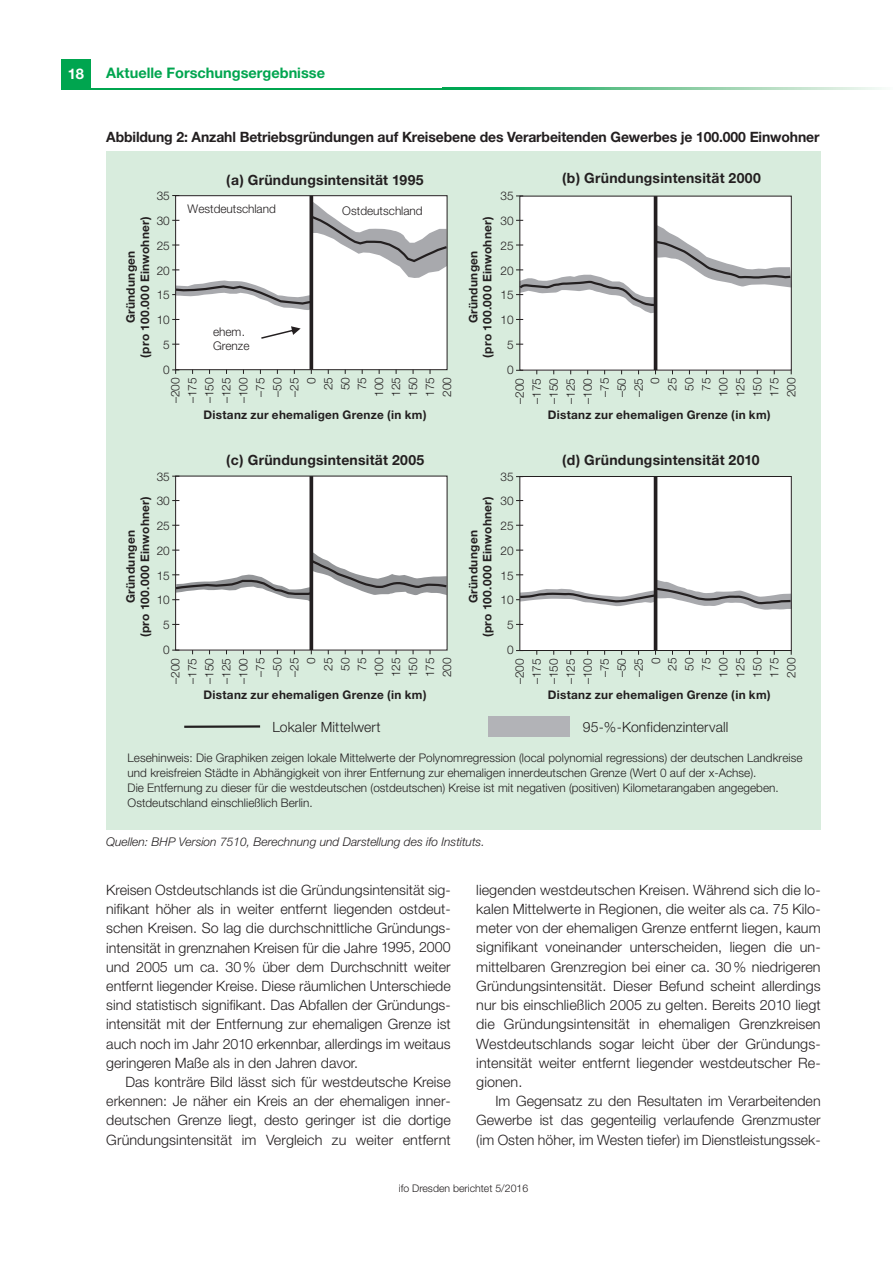
<style>
.page{position:relative;width:893px;height:1263px;background:#fff}
.page>*{position:absolute;margin:0;border:0;box-sizing:border-box;transform-origin:0 0}
.t1{font:700 14.7px "Helvetica Neue";color:#fff}
.t2{font:700 14.55px "Helvetica Neue";color:#00a54f}
.t3{font:300 14.25px/19.2px "Helvetica Neue";color:#231f20;text-align:justify}
.t4{font:700 14.25px "Helvetica Neue";letter-spacing:-.01em;color:#231f20}
.t5{font:700 14.1px "Helvetica Neue";letter-spacing:.02em;color:#231f20}
.t6{font:300 14.1px "Helvetica Neue";letter-spacing:.01em;color:#231f20}
.t7{font:300 12px/24.8px "Helvetica Neue";letter-spacing:-.005em;color:#231f20;text-align:center}
.t8{font:italic 300 12px "Helvetica Neue";color:#231f20}
.t9{font:300 12px "Helvetica";color:#231f20}
.t10{font:300 11.85px/17px "Helvetica Neue";color:#231f20;text-align:center}
.t11{font:700 11.85px "Helvetica Neue";letter-spacing:.025em;color:#231f20}
.t12{font:300 11.85px "Helvetica";color:#231f20}
.t13{font:700 11.7px/14.1px "Helvetica Neue";letter-spacing:.025em;color:#231f20;text-align:center}
.t14{font:300 11.55px "Helvetica";color:#231f20;scale:1.04 1}
.t15{font:300 10.5px "Helvetica Neue";color:#231f20}
</style>
<div class="page">
<div style="left:61px;top:60px;width:30px;height:29px;background:#00a54f"></div>
<hr style="left:61px;top:88px;width:382px;height:1px;background:#00a54f">
<svg style="left:443px;top:88px;width:439px;height:1px"></svg>
<div style="left:106px;top:151px;width:715px;height:678px;background:#d8ecdd"></div>
<div style="left:176px;top:476px;width:271px;height:174px;background:#fff"></div>
<div style="left:520px;top:476px;width:271px;height:174px;background:#fff"></div>
<div style="left:520px;top:196px;width:271px;height:174px;background:#fff"></div>
<div style="left:176px;top:196px;width:271px;height:174px;background:#fff"></div>
<svg style="left:261px;top:326px;width:40px;height:13px"></svg>
<svg style="left:172px;top:369px;width:7px;height:5px"></svg>
<svg style="left:172px;top:195px;width:276px;height:115px"></svg>
<svg style="left:309px;top:197px;width:4px;height:171px"></svg>
<svg style="left:516px;top:220px;width:274px;height:93px"></svg>
<hr style="left:654px;top:196px;width:3px;height:174px;background:#231f20">
<svg style="left:172px;top:550px;width:276px;height:52px"></svg>
<svg style="left:309px;top:478px;width:4px;height:170px"></svg>
<svg style="left:516px;top:574px;width:274px;height:36px"></svg>
<hr style="left:654px;top:476px;width:3px;height:174px;background:#231f20">
<div style="left:519px;top:476px;width:273px;height:175px;border:1px solid #231f20"></div>
<div style="left:175px;top:195px;width:272px;height:175px;border:1px solid #231f20"></div>
<hr style="left:184px;top:725px;width:76px;height:3px;background:#231f20">
<div style="left:488px;top:716px;width:82px;height:20px;background:#b2b3b7"></div>
<p class="t1" style="left:68px;top:68px;width:18px">18</p>
<p class="t2" style="left:106px;top:68px;width:220px">Aktuelle Forschungsergebnisse</p>
<p class="t4" style="left:106px;top:132px;width:715px">Abbildung 2: Anzahl Betriebsgründungen auf Kreisebene des Verarbeitenden Gewerbes je 100.000 Einwohner</p>
<p class="t5" style="left:226px;top:175px;width:199px">(a) Gründungsintensität 1995</p>
<p class="t5" style="left:562px;top:173px;width:200px">(b) Gründungsintensität 2000</p>
<p class="t7" style="left:157px;top:185px;width:15px">35<br>30<br>25<br>20<br>15<br>10<br>5<br>0</p>
<p class="t7" style="left:500px;top:185px;width:15px">35<br>30<br>25<br>20<br>15<br>10<br>5<br>0</p>
<p class="t7" style="left:187px;top:197px;width:90px">Westdeutschland</p>
<p class="t7" style="left:342px;top:199px;width:82px">Ostdeutschland</p>
<p class="t13" style="left:125px;top:358px;width:143px;rotate:-90deg">Gründungen<br>(pro 100.000 Einwohner)</p>
<p class="t13" style="left:467px;top:358px;width:143px;rotate:-90deg">Gründungen<br>(pro 100.000 Einwohner)</p>
<p class="t7" style="left:213px;top:326px;width:38px;line-height:13.5px;text-align:left">ehem.<br>Grenze</p>
<p class="t10" style="left:168px;top:403px;width:27px;rotate:-90deg">–200 –175 –150 –125 –100 –75 –50 –25</p>
<p class="t10" style="left:321px;top:397px;width:21px;rotate:-90deg">25<br>50<br>75<br>100<br>125<br>150<br>175<br>200</p>
<p class="t10" style="left:512px;top:404px;width:27px;rotate:-90deg">–200 –175 –150 –125 –100 –75 –50 –25</p>
<p class="t10" style="left:665px;top:397px;width:21px;rotate:-90deg">25<br>50<br>75<br>100<br>125<br>150<br>175<br>200</p>
<p class="t12" style="left:302px;top:383px;width:8px;rotate:-90deg">0</p>
<p class="t12" style="left:645px;top:384px;width:8px;rotate:-90deg">0</p>
<p class="t11" style="left:204px;top:410px;width:224px">Distanz zur ehemaligen Grenze (in km)</p>
<p class="t11" style="left:548px;top:410px;width:224px">Distanz zur ehemaligen Grenze (in km)</p>
<p class="t5" style="left:226px;top:455px;width:200px">(c) Gründungsintensität 2005</p>
<p class="t5" style="left:562px;top:455px;width:199px">(d) Gründungsintensität 2010</p>
<p class="t7" style="left:157px;top:465px;width:15px">35<br>30<br>25<br>20<br>15<br>10<br>5<br>0</p>
<p class="t7" style="left:500px;top:465px;width:15px">35<br>30<br>25<br>20<br>15<br>10<br>5<br>0</p>
<p class="t13" style="left:125px;top:637px;width:143px;rotate:-90deg">Gründungen<br>(pro 100.000 Einwohner)</p>
<p class="t13" style="left:467px;top:637px;width:143px;rotate:-90deg">Gründungen<br>(pro 100.000 Einwohner)</p>
<p class="t10" style="left:168px;top:684px;width:27px;rotate:-90deg">–200 –175 –150 –125 –100 –75 –50 –25</p>
<p class="t10" style="left:321px;top:677px;width:21px;rotate:-90deg">25<br>50<br>75<br>100<br>125<br>150<br>175<br>200</p>
<p class="t10" style="left:512px;top:684px;width:27px;rotate:-90deg">–200 –175 –150 –125 –100 –75 –50 –25</p>
<p class="t10" style="left:665px;top:677px;width:21px;rotate:-90deg">25<br>50<br>75<br>100<br>125<br>150<br>175<br>200</p>
<p class="t14" style="left:302px;top:664px;width:8px;rotate:-90deg">0</p>
<p class="t9" style="left:646px;top:664px;width:8px;rotate:-90deg">0</p>
<p class="t11" style="left:204px;top:690px;width:224px">Distanz zur ehemaligen Grenze (in km)</p>
<p class="t11" style="left:548px;top:691px;width:224px">Distanz zur ehemaligen Grenze (in km)</p>
<p class="t6" style="left:272px;top:722px;width:110px">Lokaler Mittelwert</p>
<p class="t6" style="left:583px;top:722px;width:147px">95-%-Konfidenzintervall</p>
<p class="t10" style="left:128px;top:752px;width:676px;line-height:14.9px;text-align:left">Lesehinweis: Die Graphiken zeigen lokale Mittelwerte der Polynomregression (local polynomial regressions) der deutschen Landkreise und kreisfreien Städte in Abhängigkeit von ihrer Entfernung zur ehemaligen innerdeutschen Grenze (Wert 0 auf der x-Achse).<br>Die Entfernung zu dieser für die westdeutschen (ostdeutschen) Kreise ist mit negativen (positiven) Kilometarangaben angegeben.<br>Ostdeutschland einschließlich Berlin.</p>
<p class="t8" style="left:106px;top:838px;width:380px">Quellen: BHP Version 7510, Berechnung und Darstellung des ifo Instituts.</p>
<p class="t3" style="left:106px;top:881px;width:346px">Kreisen Ostdeutschlands ist die Gründungsintensität sig&shy;nifikant höher als in weiter entfernt liegenden ostdeut&shy;schen Kreisen. So lag die durchschnittliche Gründungs&shy;intensität in grenznahen Kreisen für die Jahre 1995, 2000 und 2005 um ca. 30% über dem Durchschnitt weiter entfernt liegender Kreise. Diese räumlichen Unterschiede sind statistisch signifikant. Das Abfallen der Gründungs&shy;intensität mit der Entfernung zur ehemaligen Grenze ist auch noch im Jahr 2010 erkennbar, allerdings im weitaus geringeren Maße als in den Jahren davor.</p>
<p class="t3" style="left:106px;top:1073px;width:346px;text-indent:19px">Das konträre Bild lässt sich für westdeutsche Kreise erkennen: Je näher ein Kreis an der ehemaligen inner&shy;deutschen Grenze liegt, desto geringer ist die dortige Gründungsintensität im Vergleich zu weiter entfernt</p>
<p class="t3" style="left:476px;top:881px;width:346px">liegenden westdeutschen Kreisen. Während sich die lo&shy;kalen Mittelwerte in Regionen, die weiter als ca. 75 Kilo&shy;meter von der ehemaligen Grenze entfernt liegen, kaum signifikant voneinander unterscheiden, liegen die un&shy;mittelbaren Grenzregion bei einer ca. 30 % niedrigeren Gründungsintensität. Dieser Befund scheint allerdings nur bis einschließlich 2005 zu gelten. Bereits 2010 liegt die Gründungsintensität in ehemaligen Grenzkreisen Westdeutschlands sogar leicht über der Gründungs&shy;intensität weiter entfernt liegender westdeutscher Re&shy;gionen.</p>
<p class="t3" style="left:476px;top:1093px;width:346px;text-indent:19px">Im Gegensatz zu den Resultaten im Verarbeitenden Gewerbe ist das gegenteilig verlaufende Grenzmuster (im Osten höher, im Westen tiefer) im Dienstleistungssek-</p>
<p class="t15" style="left:399px;top:1185px;width:131px">ifo Dresden berichtet 5/2016</p>
</div>
